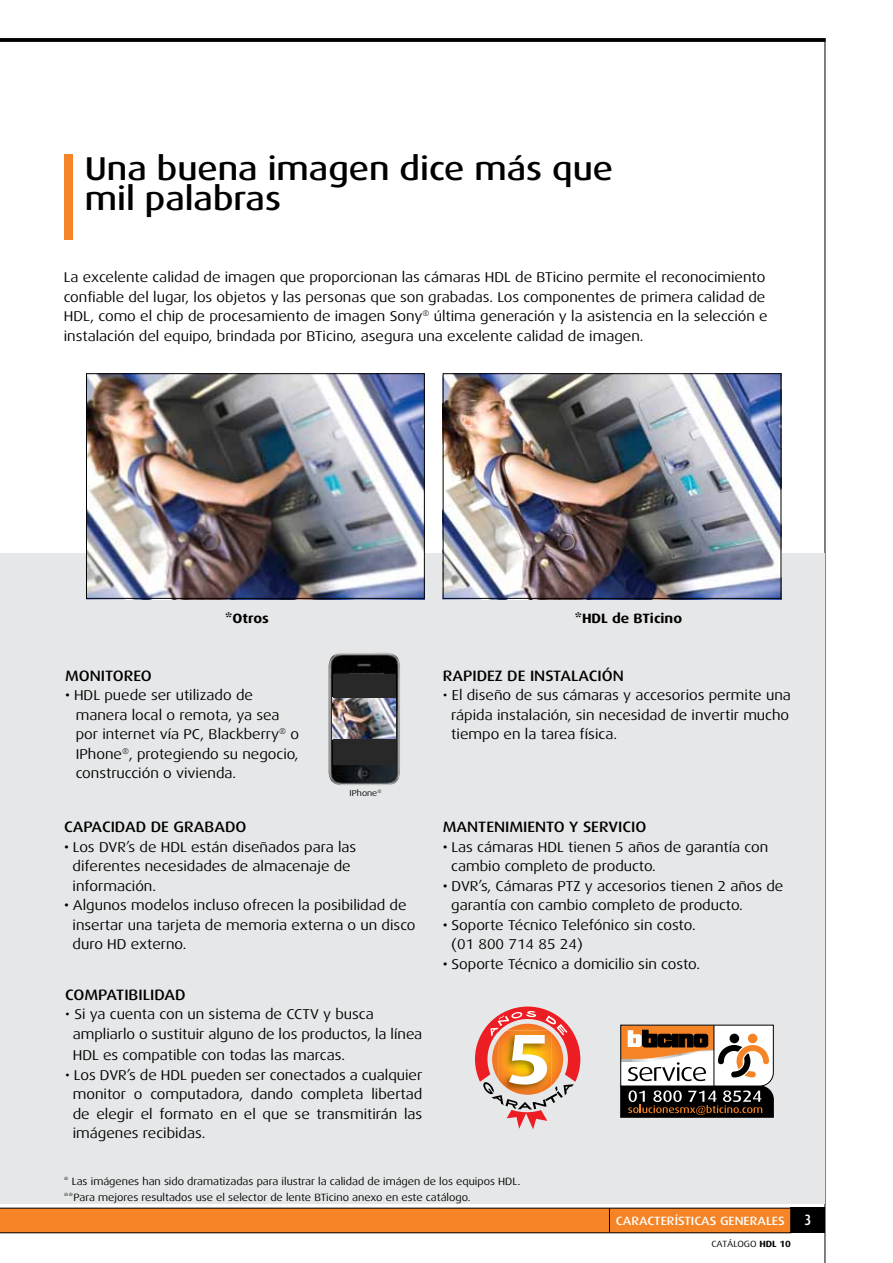
<style>
.page{position:relative;width:893px;height:1263px;background:#fff}
.page>*{position:absolute;margin:0;border:0;box-sizing:border-box;transform-origin:0 0}
.t1{font:500 33px/30px "Dax Wide";color:#000}
.t2{font:500 15px "Dax Wide";color:#000}
.t3{font:500 15px "B Tcond";color:#fff}
.t4{font:14.25px/19.5px "Dax Wide";color:#000}
.t5{font:700 13.5px "Dax Wide";color:#000}
.t6{font:500 12px "Dax Wide";color:#fff}
.t7{font:10.5px "Dax Wide";color:#000}
.t8{font:9px "Dax Wide";color:#000}
.t9{font:8.55px "Dax Wide";color:#000}
.s1{font-family:"B Tcond"}
.s2{font-weight:700}
</style>
<div class="page">
<div style="left:791px;top:1208px;width:34px;height:25px;background:#000"></div>
<hr style="left:825px;top:38px;width:1px;height:1225px;background:#000">
<svg style="left:0;top:38px;width:825px;height:4px;background:#090909"></svg>
<svg style="left:0;top:1208px;width:791px;height:25px;background:#e77c23"></svg>
<div style="left:0;top:553px;width:825px;height:650px;background:#e6e7e8"></div>
<div style="left:64px;top:154px;width:8px;height:85px;background:#f58426"></div>
<img style="left:88px;top:375px;width:335px;height:222px">
<img style="left:445px;top:375px;width:334px;height:222px">
<div style="left:86px;top:373px;width:339px;height:226px;border:1px solid #000"></div>
<div style="left:443px;top:373px;width:338px;height:226px;border:1px solid #000"></div>
<svg style="left:620px;top:1025px;width:154px;height:93px;background:#907d6d"></svg>
<svg style="left:475px;top:1006px;width:105px;height:123px"></svg>
<img style="left:328px;top:652px;width:72px;height:133px">
<img style="left:333px;top:697px;width:63px;height:42px">
<div style="left:333px;top:674px;width:63px;height:23px;background:#292829"></div>
<div style="left:333px;top:739px;width:63px;height:25px;background:#292829"></div>
<h1 class="t1" style="left:85px;top:154px;width:530px">Una buena imagen dice más que mil palabras</h1>
<p class="t4" style="left:64px;top:268px;width:705px">La excelente calidad de imagen que proporcionan las cámaras HDL de BTicino permite el reconocimiento confiable del lugar, los objetos y las personas que son grabadas. Los componentes de primera calidad de HDL, como el chip de procesamiento de imagen Sony<sup>®</sup> última generación y la asistencia en la selección e instalación del equipo, brindada por BTicino, asegura una excelente calidad de imagen.</p>
<p class="t5" style="left:225px;top:611px;width:45px">*Otros</p>
<p class="t5" style="left:575px;top:611px;width:109px">*HDL de BTicino</p>
<p class="t2" style="left:65px;top:667px;width:88px">MONITOREO</p>
<p class="t4" style="left:76px;top:685px;width:225px;text-indent:-10px"><span class="s1">•</span> HDL puede ser utilizado de manera local o remota, ya sea por internet vía PC, Blackberry<sup>®</sup> o<br>IPhone<sup>®</sup>, protegiendo su negocio, construcción o vivienda.</p>
<p class="t9" style="left:350px;top:788px;width:33px">IPhone<sup>®</sup></p>
<p class="t2" style="left:64px;top:818px;width:38px">CA PACIDAD</p>
<p class="t2" style="left:151px;top:818px;width:34px">DE GRA</p>
<p class="t2" style="left:205px;top:818px;width:43px">BADO</p>
<p class="t4" style="left:73px;top:837px;width:285px;text-indent:-9px"><span class="s1">•</span> Los DVR’s de HDL están diseñados para las diferentes necesidades de almacenaje de información.</p>
<p class="t4" style="left:73px;top:895px;width:344px;text-indent:-9px"><span class="s1">•</span> Algunos modelos incluso ofrecen la posibilidad de insertar una tarjeta de memoria externa o un disco duro HD externo.</p>
<p class="t2" style="left:65px;top:986px;width:95px">COMPATI BILIDAD</p>
<p class="t4" style="left:73px;top:1005px;width:351px;text-indent:-7px">• Si ya cuenta con un sistema de CCTV y busca ampliarlo o sustituir alguno de los productos, la línea</p>
<p class="t4" style="left:73px;top:1046px;width:274px">HDL es compatible con todas las marcas.</p>
<p class="t4" style="left:73px;top:1065px;width:351px;text-align:justify;text-indent:-7px">• Los DVR’s de HDL pueden ser conectados a cualquier monitor o computadora, dando completa libertad de elegir el formato en el que se transmitirán las imágenes recibidas.</p>
<p class="t2" style="left:443px;top:667px;width:97px">RAPIDEZ DE INSTA</p>
<p class="t2" style="left:571px;top:667px;width:52px">LACIÓN</p>
<p class="t4" style="left:451px;top:685px;width:341px;text-align:justify;text-indent:-9px">• El diseño de sus cámaras y accesorios permite una rápida instalación, sin necesidad de invertir mucho tiempo en la tarea física.</p>
<p class="t2" style="left:443px;top:818px;width:24px">MANTENI</p>
<p class="t2" style="left:509px;top:818px;width:23px">MIENT</p>
<p class="t2" style="left:554px;top:818px;width:94px">O Y SERVICIO</p>
<p class="t4" style="left:451px;top:837px;width:318px;text-indent:-9px"><span class="s1">•</span> Las cámaras HDL tienen 5 años de garantía con cambio completo de producto.</p>
<p class="t4" style="left:451px;top:876px;width:334px;text-indent:-9px"><span class="s1">•</span> DVR’s, Cámaras PTZ y accesorios tienen 2 años de garantía con cambio completo de producto.</p>
<p class="t4" style="left:451px;top:915px;width:246px;text-indent:-9px"><span class="s1">•</span> Soporte Técnico Telefónico sin costo. (01 800 714 85 24)</p>
<p class="t4" style="left:443px;top:954px;width:259px"><span class="s1">•</span> Soporte Técnico a domicilio sin costo.</p>
<p class="t7" style="left:64px;top:1175px;width:458px">* Las imágenes han sido dramatizadas para ilustrar la calidad de imágen de los equipos HDL.</p>
<p class="t7" style="left:64px;top:1191px;width:408px">**Para mejores resultados use el selector de lente BTicino anexo en este catálogo.</p>
<p class="t6" style="left:616px;top:1214px;width:170px">características generales</p>
<p class="t3" style="left:804px;top:1212px;width:8px">3</p>
<p class="t8" style="left:711px;top:1238px;width:81px">CATÁLOGO <span class="s2">HDL 10</span></p>
</div>
